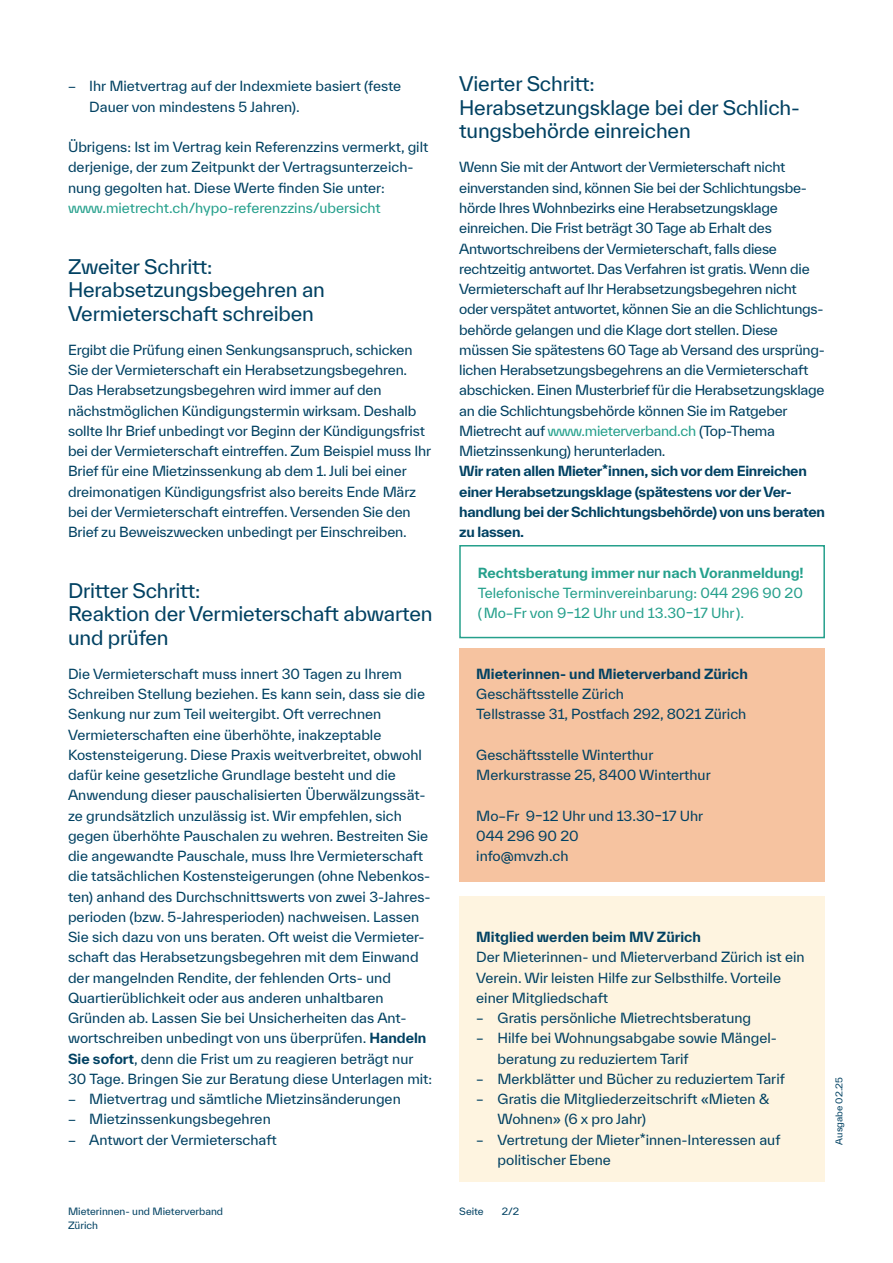
<style>
.page{position:relative;width:893px;height:1263px;background:#fff}
.page>*{position:absolute;margin:0;border:0;box-sizing:border-box;transform-origin:0 0}
.Titel_3_13{font:19.5px/23.4px "TWK Everett";letter-spacing:-.01em;color:#014162}
.Lauftext_9{font:13.5px/20.2px "TWK Everett";color:#014162}
.Lauftext_9_Einzug{font:13.5px/20.2px "TWK Everett";letter-spacing:-.02em;color:#014162}
.Lauftext_9_Einzug-2{font:700 13.5px/20.2px "TWK Everett";letter-spacing:-.02em;color:#014162}
.MV__Lauftext_9_25{font:13.5px "TWK Everett";color:#25a08c}
.Lauftext_9-2{font:13.5px "TWK Everett";color:#25a08c}
.MV__Lauftext_9_25-2{font:700 13.5px "TWK Everett";color:#25a08c}
.Titel_4_9{font:700 13.5px "TWK Everett";color:#014162}
.Lauftext_9-3{font:700 13.5px "TWK Everett";color:#014162}
.t1{font:9.75px/13.5px "TWK Everett";color:#014162}
.Lauftext_9-4{font:9px "TWK Everett";color:#014162}
.s1{font-weight:700}
.s2{color:#25a08c}
</style>
<div class="page">
<div style="left:459px;top:648px;width:366px;height:233px;background:#f6c3a0"></div>
<div style="left:459px;top:545px;width:366px;height:93px;border:2px solid #25a08c"></div>
<div style="left:459px;top:896px;width:366px;height:286px;background:#fef4e0"></div>
<p class="Lauftext_9" style="left:89px;top:76px;width:314px;text-indent:-21px">− Ihr Mietvertrag auf der Indexmiete basiert (feste<br>Dauer von mindestens 5 Jahren).</p>
<p class="Lauftext_9" style="left:68px;top:137px;width:362px">Übrigens: Ist im Vertrag kein Referenzzins vermerkt, gilt derjenige, der zum Zeitpunkt der Vertragsunterzeich&shy;nung gegolten hat. Diese Werte finden Sie unter:</p>
<p class="Lauftext_9-2" style="left:68px;top:198px;width:314px">www.mietrecht.ch/hypo-referenzzins/ubersicht</p>
<p class="Titel_3_13" style="left:68px;top:254px;width:258px">Zweiter Schritt:<br>Herabsetzungsbegehren an<br>Vermieterschaft schreiben</p>
<p class="Lauftext_9" style="left:68px;top:339px;width:365px">Ergibt die Prüfung einen Senkungsanspruch, schicken Sie der Vermieterschaft ein Herabsetzungsbegehren.<br>Das Herabsetzungsbegehren wird immer auf den nächstmöglichen Kündigungstermin wirksam. Deshalb sollte Ihr Brief unbedingt vor Beginn der Kündigungsfrist bei der Vermieterschaft eintreffen. Zum Beispiel muss Ihr Brief für eine Mietzinssenkung ab dem 1. Juli bei einer dreimonatigen Kündigungsfrist also bereits Ende März bei der Vermieterschaft eintreffen. Versenden Sie den Brief zu Beweiszwecken unbedingt per Einschreiben.</p>
<p class="Titel_3_13" style="left:68px;top:578px;width:366px">Dritter Schritt:<br>Reaktion der Vermieterschaft abwarten und prüfen</p>
<p class="Lauftext_9" style="left:68px;top:663px;width:366px">Die Vermieterschaft muss innert 30 Tagen zu Ihrem Schreiben Stellung beziehen. Es kann sein, dass sie die Senkung nur zum Teil weitergibt. Oft verrechnen Vermieterschaften eine überhöhte, inakzeptable Kostensteigerung. Diese Praxis weitverbreitet, obwohl dafür keine gesetzliche Grundlage besteht und die Anwendung dieser pauschalisierten Überwälzungssät&shy;ze grundsätzlich unzulässig ist. Wir empfehlen, sich gegen überhöhte Pauschalen zu wehren. Bestreiten Sie die angewandte Pauschale, muss Ihre Vermieterschaft die tatsächlichen Kostensteigerungen (ohne Nebenkos&shy;ten) anhand des Durchschnittswerts von zwei 3-Jahres&shy;perioden (bzw. 5-Jahresperioden) nachweisen. Lassen Sie sich dazu von uns beraten. Oft weist die Vermieter&shy;schaft das Herabsetzungsbegehren mit dem Einwand der mangelnden Rendite, der fehlenden Orts- und Quartierüblichkeit oder aus anderen unhaltbaren Gründen ab. Lassen Sie bei Unsicherheiten das Ant&shy;wortschreiben unbedingt von uns überprüfen. <span class="s1">Handeln Sie sofort</span>, denn die Frist um zu reagieren beträgt nur 30 Tage. Bringen Sie zur Beratung diese Unterlagen mit:</p>
<p class="Lauftext_9" style="left:68px;top:1089px;width:334px">− Mietvertrag und sämtliche Mietzinsänderungen</p>
<p class="Lauftext_9" style="left:68px;top:1109px;width:204px">− Mietzinssenkungsbegehren</p>
<p class="Lauftext_9" style="left:68px;top:1129px;width:210px">− Antwort der Vermieterschaft</p>
<p class="Titel_3_13" style="left:459px;top:72px;width:342px">Vierter Schritt:<br>Herabsetzungsklage bei der Schlich&shy;tungsbehörde einreichen</p>
<p class="Lauftext_9_Einzug" style="left:459px;top:157px;width:367px">Wenn Sie mit der Antwort der Vermieterschaft nicht einverstanden sind, können Sie bei der Schlichtungsbe&shy;hörde Ihres Wohnbezirks eine Herabsetzungsklage einreichen. Die Frist beträgt 30 Tage ab Erhalt des Antwortschreibens der Vermieterschaft, falls diese rechtzeitig antwortet. Das Verfahren ist gratis. Wenn die Vermieterschaft auf Ihr Herabsetzungsbegehren nicht oder verspätet antwortet, können Sie an die Schlichtungs&shy;behörde gelangen und die Klage dort stellen. Diese müssen Sie spätestens 60 Tage ab Versand des ursprüng&shy;lichen Herabsetzungsbegehrens an die Vermieterschaft abschicken. Einen Musterbrief für die Herabsetzungsklage an die Schlichtungsbehörde können Sie im Ratgeber Mietrecht auf <span class="s2">www.mieterverband.ch</span> (Top-Thema Mietzinssenkung) herunterladen.</p>
<p class="Lauftext_9_Einzug-2" style="left:459px;top:461px;width:367px">Wir raten allen Mieter*innen, sich vor dem Einreichen einer Herabsetzungsklage (spätestens vor der Ver&shy;handlung bei der Schlichtungsbehörde) von uns beraten zu lassen.</p>
<p class="MV__Lauftext_9_25-2" style="left:478px;top:563px;width:327px">Rechtsberatung immer nur nach Voranmeldung!</p>
<p class="MV__Lauftext_9_25" style="left:478px;top:583px;width:327px">Telefonische Terminvereinbarung: 044 296 90 20</p>
<p class="MV__Lauftext_9_25" style="left:478px;top:603px;width:268px">( Mo–Fr von 9–12 Uhr und 13.30–17 Uhr ).</p>
<p class="Titel_4_9" style="left:476px;top:664px;width:273px">Mieterinnen- und Mieterverband Zürich</p>
<p class="Lauftext_9" style="left:476px;top:684px;width:149px">Geschäftsstelle Zürich</p>
<p class="Lauftext_9" style="left:476px;top:704px;width:272px">Tellstrasse 31, Postfach 292, 8021 Zürich</p>
<p class="Lauftext_9" style="left:476px;top:744px;width:179px">Geschäftsstelle Winterthur</p>
<p class="Lauftext_9" style="left:476px;top:765px;width:236px">Merkurstrasse 25, 8400 Winterthur</p>
<p class="Lauftext_9" style="left:476px;top:805px;width:229px">Mo–Fr 9–12 Uhr und 13.30–17 Uhr</p>
<p class="Lauftext_9" style="left:476px;top:825px;width:104px">044 296 90 20</p>
<p class="Lauftext_9" style="left:476px;top:846px;width:94px">info@mvzh.ch</p>
<p class="Lauftext_9-3" style="left:476px;top:927px;width:226px">Mitglied werden beim MV Zürich</p>
<p class="Lauftext_9" style="left:476px;top:947px;width:330px">Der Mieterinnen- und Mieterverband Zürich ist ein<br>Verein. Wir leisten Hilfe zur Selbsthilfe. Vorteile einer Mitgliedschaft</p>
<p class="Lauftext_9" style="left:476px;top:1008px;width:276px">– Gratis persönliche Mietrechtsberatung</p>
<p class="Lauftext_9" style="left:497px;top:1028px;width:281px;text-indent:-21px">– Hilfe bei Wohnungsabgabe sowie Mängel&shy;beratung zu reduziertem Tarif</p>
<p class="Lauftext_9" style="left:476px;top:1068px;width:310px">– Merkblätter und Bücher zu reduziertem Tarif</p>
<p class="Lauftext_9" style="left:497px;top:1089px;width:273px;text-indent:-21px">– Gratis die Mitgliederzeitschrift «Mieten &amp;<br>Wohnen» (6 x pro Jahr)</p>
<p class="Lauftext_9" style="left:497px;top:1129px;width:284px;text-indent:-21px">– Vertretung der Mieter*innen-Interessen auf politischer Ebene</p>
<p class="Lauftext_9-4" style="left:833px;top:1144px;width:69px;rotate:-90deg">Ausgabe 02.25</p>
<p class="t1" style="left:68px;top:1205px;width:157px">Mieterinnen- und Mieterverband<br>Zürich</p>
<p class="t1" style="left:459px;top:1205px;width:26px">Seite</p>
<p class="t1" style="left:502px;top:1205px;width:19px">2/2</p>
</div>
